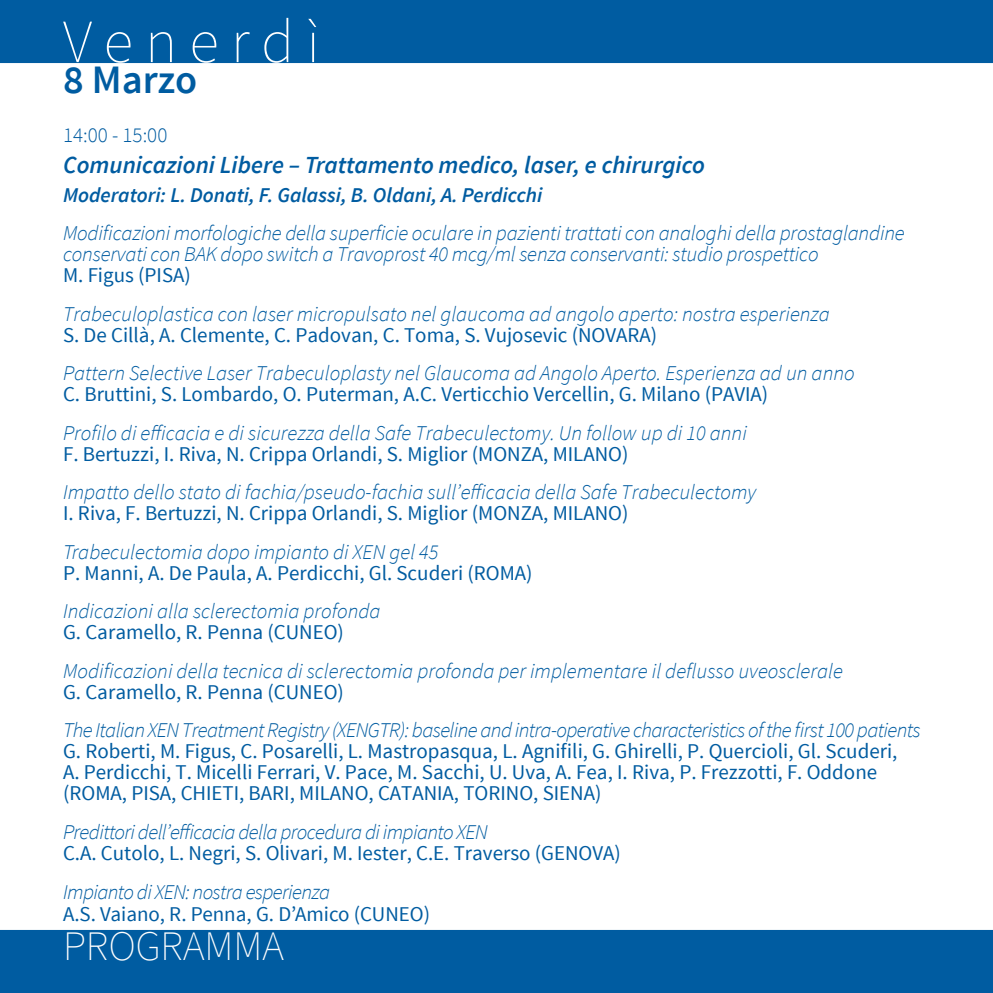
<style>
.page{position:relative;width:993px;height:993px;background:#fff}
.page>*{position:absolute;margin:0;border:0;box-sizing:border-box;transform-origin:0 0}
.t1{font:200 61.25px "Source Sans Pro";letter-spacing:.2em;color:#fff}
.t2{font:200 42px "Source Sans Pro";color:#fff}
.t3{font:600 40.25px "Source Sans Pro";letter-spacing:-.005em;color:#005ca1}
.t4{font:italic 600 24.5px "Source Sans Pro";color:#005ca1}
.t5{font:21px/21px "Source Sans Pro";color:#005ca1}
.t6{font:italic 300 21px/21px "Source Sans Pro";color:#005ca1}
.t7{font:italic 300 21px "Source Sans Pro";letter-spacing:-.03em;color:#005ca1}
.t8{font:italic 600 21px "Source Sans Pro";color:#005ca1}
.t9{font:300 21px "Source Sans Pro";color:#005ca1}
.s1{font-weight:400;font-style:normal}
</style>
<div class="page">
<div style="left:0;top:0;width:992px;height:992px;background:#005ca1"></div>
<div style="left:0;top:63px;width:992px;height:866px;background:#fff"></div>
<p class="t1" style="left:63px;top:5px;width:258px">Venerdì</p>
<p class="t3" style="left:63px;top:54px;width:135px">8 Marzo</p>
<p class="t9" style="left:63px;top:122px;width:106px">14:00 - 15:00</p>
<p class="t4" style="left:63px;top:150px;width:643px">Comunicazioni Libere – Trattamento medico, laser, e chirurgico</p>
<p class="t8" style="left:63px;top:181px;width:480px">Moderatori: L. Donati, F. Galassi, B. Oldani, A. Perdicchi</p>
<p class="t6" style="left:63px;top:222px;width:843px">Modificazioni morfologiche della superficie oculare in pazienti trattati con analoghi della prostaglandine</p>
<p class="t6" style="left:63px;top:243px;width:756px">conservati con BAK dopo switch a Travoprost 40 mcg/ml senza conservanti: studio prospettico<br><span class="s1">M. Figus (PISA)</span></p>
<p class="t6" style="left:63px;top:303px;width:768px">Trabeculoplastica con laser micropulsato nel glaucoma ad angolo aperto: nostra esperienza</p>
<p class="t5" style="left:63px;top:324px;width:595px">S. De Cillà, A. Clemente, C. Padovan, C. Toma, S. Vujosevic (NOVARA)</p>
<p class="t6" style="left:63px;top:362px;width:792px">Pattern Selective Laser Trabeculoplasty nel Glaucoma ad Angolo Aperto. Esperienza ad un anno</p>
<p class="t5" style="left:63px;top:384px;width:706px">C. Bruttini, S. Lombardo, O. Puterman, A.C. Verticchio Vercellin, G. Milano (PAVIA)</p>
<p class="t6" style="left:63px;top:422px;width:685px">Profilo di efficacia e di sicurezza della Safe Trabeculectomy. Un follow up di 10 anni</p>
<p class="t5" style="left:63px;top:443px;width:566px">F. Bertuzzi, I. Riva, N. Crippa Orlandi, S. Miglior (MONZA, MILANO)</p>
<p class="t6" style="left:63px;top:481px;width:694px">Impatto dello stato di fachia/pseudo-fachia sull’efficacia della Safe Trabeculectomy</p>
<p class="t5" style="left:63px;top:503px;width:566px">I. Riva, F. Bertuzzi, N. Crippa Orlandi, S. Miglior (MONZA, MILANO)</p>
<p class="t6" style="left:63px;top:541px;width:377px">Trabeculectomia dopo impianto di XEN gel 45</p>
<p class="t5" style="left:63px;top:562px;width:471px">P. Manni, A. De Paula, A. Perdicchi, Gl. Scuderi (ROMA)</p>
<p class="t6" style="left:63px;top:600px;width:319px">Indicazioni alla sclerectomia profonda</p>
<p class="t5" style="left:63px;top:622px;width:282px">G. Caramello, R. Penna (CUNEO)</p>
<p class="t6" style="left:63px;top:660px;width:781px">Modificazioni della tecnica di sclerectomia profonda per implementare il deflusso uveosclerale</p>
<p class="t5" style="left:63px;top:681px;width:282px">G. Caramello, R. Penna (CUNEO)</p>
<p class="t7" style="left:63px;top:717px;width:858px">The Italian XEN Treatment Registry (XENGTR): baseline and intra-operative characteristics of the first 100 patients</p>
<p class="t5" style="left:63px;top:741px;width:835px">G. Roberti, M. Figus, C. Posarelli, L. Mastropasqua, L. Agnifili, G. Ghirelli, P. Quercioli, Gl. Scuderi,</p>
<p class="t5" style="left:63px;top:762px;width:815px">A. Perdicchi, T. Micelli Ferrari, V. Pace, M. Sacchi, U. Uva, A. Fea, I. Riva, P. Frezzotti, F. Oddone (ROMA, PISA, CHIETI, BARI, MILANO, CATANIA, TORINO, SIENA)</p>
<p class="t7" style="left:63px;top:819px;width:426px">Predittori dell’efficacia della procedura di impianto XEN</p>
<p class="t5" style="left:63px;top:842px;width:559px">C.A. Cutolo, L. Negri, S. Olivari, M. Iester, C.E. Traverso (GENOVA)</p>
<p class="t7" style="left:63px;top:878px;width:268px">Impianto di XEN: nostra esperienza</p>
<p class="t5" style="left:63px;top:903px;width:368px">A.S. Vaiano, R. Penna, G. D’Amico (CUNEO)</p>
<p class="t2" style="left:63px;top:919px;width:222px">PROGRAMMA</p>
</div>
